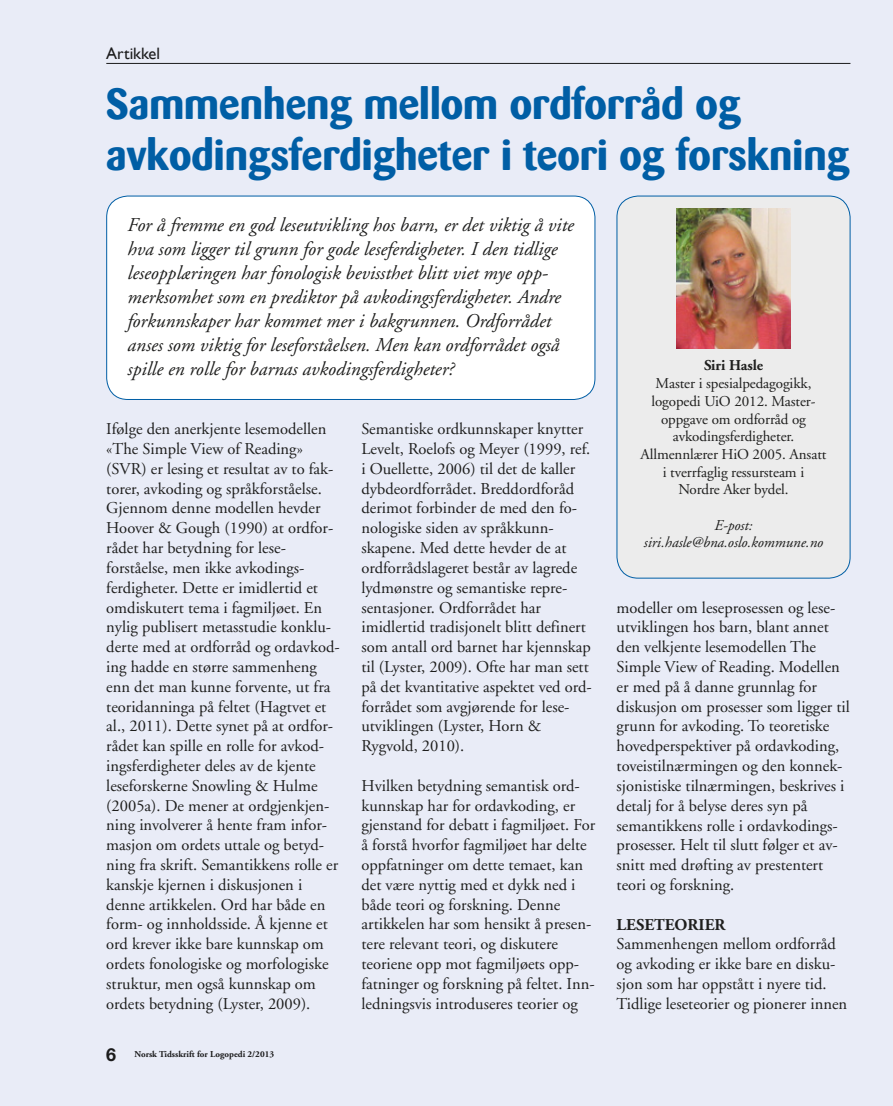
<style>
.page{position:relative;width:893px;height:1106px;background:#e9ecf7}
.page>*{position:absolute;margin:0;border:0;box-sizing:border-box;transform-origin:0 0}
.t1{font:700 43.05px/51px "Barmeno";color:#005ea5}
.t2{font:italic 19.5px/24px "Adobe Garamond";color:#1e1e1d}
.t3{font:700 18px "Helvetica Neue";color:#1e1e1d}
.t4{font:16.5px/19.8px "Adobe Garamond";color:#1e1e1d}
.t5{font:700 16.5px "Adobe Garamond";color:#1e1e1d}
.t6{font:16.5px "Gill Sans";color:#1e1e1d}
.t7{font:15px/17.7px "Adobe Garamond";letter-spacing:-.005em;color:#1e1e1d;text-align:center}
.t8{font:italic 15px/17.7px "Adobe Garamond";color:#1e1e1d;text-align:center}
.t9{font:700 15px "Adobe Garamond";letter-spacing:-.005em;color:#1e1e1d}
.t10{font:700 9px "Adobe Garamond";color:#1e1e1d}
</style>
<div class="page">
<div style="left:107px;top:196px;width:488px;height:203px;background:#fff;border-radius:21px"></div>
<div style="left:106px;top:196px;width:489px;height:204px;border:1px solid #005ea5;border-radius:21px"></div>
<div style="left:617px;top:196px;width:233px;height:382px;background:#ececec;border-radius:21px"></div>
<div style="left:617px;top:196px;width:233px;height:382px;border:1px solid #005ea5;border-radius:21px"></div>
<img style="left:676px;top:208px;width:115px;height:141px">
<p class="t6" style="left:106px;top:43px;width:55px">Artikkel</p>
<h1 class="t1" style="left:106px;top:79px;width:744px">Sammenheng mellom ordforråd og avkodingsferdigheter i teori og forskning</h1>
<p class="t2" style="left:128px;top:213px;width:448px">For å fremme en god leseutvikling hos barn, er det viktig å vite hva som ligger til grunn for gode leseferdigheter. I den tidlige leseopplæringen har fonologisk bevissthet blitt viet mye opp&shy;merksomhet som en prediktor på avkodingsferdigheter. Andre forkunnskaper har kommet mer i bakgrunnen. Ordforrådet anses som viktig for leseforståelsen. Men kan ordforrådet også spille en rolle for barnas avkodingsferdigheter?</p>
<p class="t4" style="left:106px;top:419px;width:235px">Ifølge den anerkjente lesemodellen «The Simple View of Reading» (SVR) er lesing et resultat av to fak&shy;torer, avkoding og språkforståelse.<br>Gjennom denne modellen hevder Hoover &amp; Gough (1990) at ordfor&shy;rådet har betydning for lese&shy;forståelse, men ikke avkodings&shy;ferdigheter. Dette er imidlertid et omdiskutert tema i fagmiljøet. En nylig publisert metasstudie konklu&shy;derte med at ordforråd og ordavkod&shy;ing hadde en større sammenheng enn det man kunne forvente, ut fra teoridanninga på feltet (Hagtvet et al., 2011). Dette synet på at ordfor&shy;rådet kan spille en rolle for avkod&shy;ingsferdigheter deles av de kjente leseforskerne Snowling &amp; Hulme (2005a). De mener at ordgjenkjen&shy;ning involverer å hente fram infor&shy;masjon om ordets uttale og betyd&shy;ning fra skrift. Semantikkens rolle er kanskje kjernen i diskusjonen i denne artikkelen. Ord har både en form- og innholdsside. Å kjenne et ord krever ikke bare kunnskap om ordets fonologiske og morfologiske struktur, men også kunnskap om ordets betydning (Lyster, 2009).</p>
<p class="t4" style="left:361px;top:419px;width:232px">Semantiske ordkunnskaper knytter Levelt, Roelofs og Meyer (1999, ref. i Ouellette, 2006) til det de kaller dybdeordforrådet. Breddordforåd derimot forbinder de med den fo&shy;nologiske siden av språkkunn&shy;skapene. Med dette hevder de at ordforrådslageret består av lagrede lydmønstre og semantiske repre&shy;sentasjoner. Ordforrådet har imidlertid tradisjonelt blitt definert som antall ord barnet har kjennskap til (Lyster, 2009). Ofte har man sett på det kvantitative aspektet ved ord&shy;forrådet som avgjørende for lese&shy;utviklingen (Lyster, Horn &amp; Rygvold, 2010).</p>
<p class="t4" style="left:361px;top:776px;width:235px">Hvilken betydning semantisk ord&shy;kunnskap har for ordavkoding, er gjenstand for debatt i fagmiljøet. For å forstå hvorfor fagmiljøet har delte oppfatninger om dette temaet, kan det være nyttig med et dykk ned i både teori og forskning. Denne artikkelen har som hensikt å presen&shy;tere relevant teori, og diskutere teoriene opp mot fagmiljøets opp&shy;fatninger og forskning på feltet. Inn&shy;ledningsvis introduseres teorier og</p>
<p class="t3" style="left:106px;top:1043px;width:12px">6</p>
<p class="t10" style="left:135px;top:1049px;width:141px">Norsk Tidsskrift for Logopedi 2/2013</p>
<p class="t9" style="left:704px;top:357px;width:61px">Siri Hasle</p>
<p class="t7" style="left:641px;top:375px;width:187px">Master i spesialpedagogikk, logopedi UiO 2012. Master&shy;oppgave om ordforråd og avkodingsferdigheter.<br>Allmennlærer HiO 2005. Ansatt i tverrfaglig ressursteam i<br>Nordre Aker bydel.</p>
<p class="t8" style="left:644px;top:516px;width:181px">E-post: siri.hasle@bna.oslo.kommune.no</p>
<p class="t4" style="left:617px;top:598px;width:235px">modeller om leseprosessen og lese&shy;utviklingen hos barn, blant annet den velkjente lesemodellen The Simple View of Reading. Modellen er med på å danne grunnlag for diskusjon om prosesser som ligger til grunn for avkoding. To teoretiske hovedperspektiver på ordavkoding, toveistilnærmingen og den konnek&shy;sjonistiske tilnærmingen, beskrives i detalj for å belyse deres syn på semantikkens rolle i ordavkodings&shy;prosesser. Helt til slutt følger et av&shy;snitt med drøfting av prestentert teori og forskning.</p>
<p class="t5" style="left:617px;top:915px;width:110px">LESETEORIER</p>
<p class="t4" style="left:617px;top:934px;width:232px">Sammenhengen mellom ordforråd og avkoding er ikke bare en disku&shy;sjon som har oppstått i nyere tid.<br>Tidlige leseteorier og pionerer innen</p>
</div>
